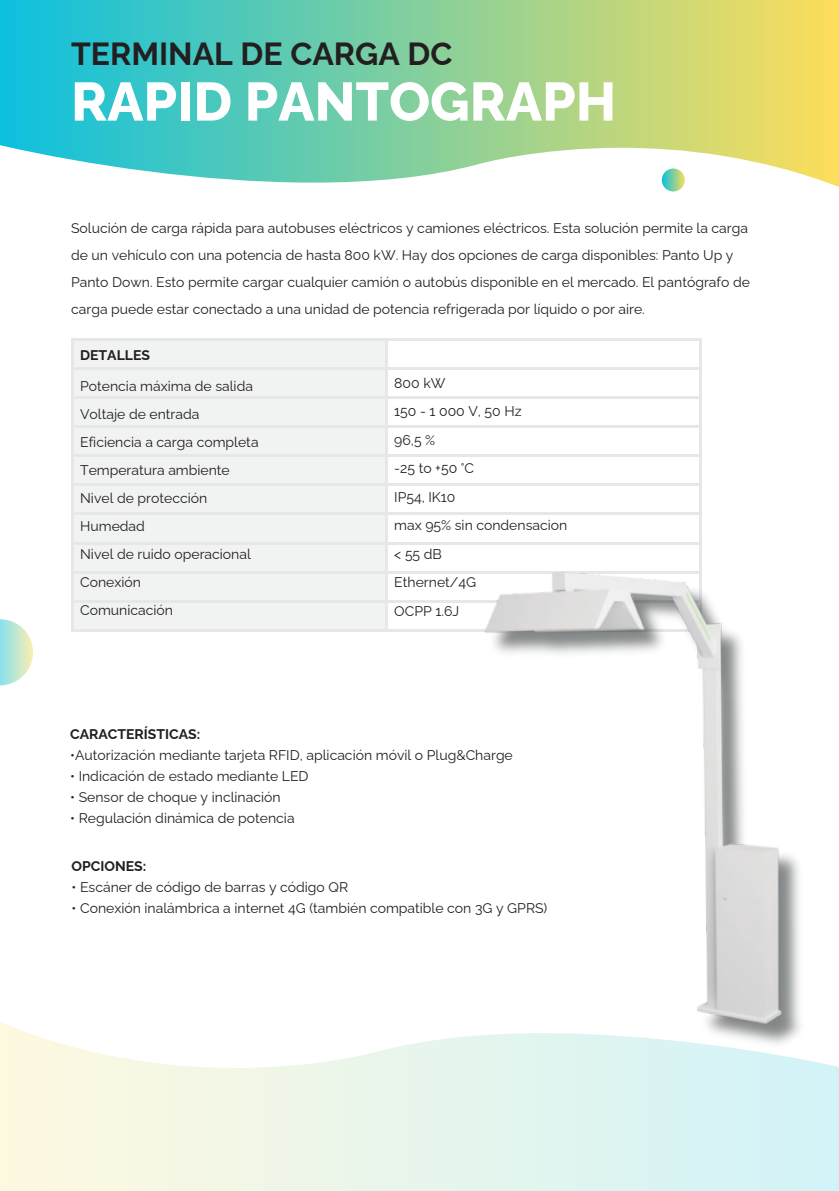
<style>
.page{position:relative;width:839px;height:1191px;background:#fff}
.page>*{position:absolute;margin:0;border:0;box-sizing:border-box;transform-origin:0 0}
.t1{font:800 54px "Raleway";color:#fff}
.t2{font:700 32px "Raleway";color:#231f20}
.t3{font:14px/27px "Raleway";color:#231f20}
.t4{font:700 14px "Raleway";color:#231f20}
</style>
<div class="page">
<svg style="left:0;top:0;width:838px;height:143px;background:#84ce9c"></svg>
<svg style="left:0;top:143px;width:838px;height:44px"></svg>
<svg style="left:0;top:619px;width:33px;height:66px"></svg>
<svg style="left:661px;top:169px;width:23px;height:23px"></svg>
<div style="left:73px;top:340px;width:312px;height:290px;background:#f1f2f2"></div>
<hr style="left:71px;top:338px;width:315px;height:2px;background:#e6e7e8">
<hr style="left:71px;top:340px;width:2px;height:27px;background:#e6e7e8">
<hr style="left:386px;top:338px;width:315px;height:2px;background:#e6e7e8">
<hr style="left:385px;top:340px;width:2px;height:27px;background:#e6e7e8">
<hr style="left:699px;top:340px;width:2px;height:27px;background:#e6e7e8">
<hr style="left:71px;top:367px;width:315px;height:2px;background:#e6e7e8">
<hr style="left:71px;top:369px;width:2px;height:27px;background:#e6e7e8">
<hr style="left:386px;top:367px;width:315px;height:2px;background:#e6e7e8">
<hr style="left:385px;top:369px;width:2px;height:27px;background:#e6e7e8">
<hr style="left:699px;top:369px;width:2px;height:27px;background:#e6e7e8">
<hr style="left:71px;top:396px;width:315px;height:2px;background:#e6e7e8">
<hr style="left:71px;top:398px;width:2px;height:27px;background:#e6e7e8">
<hr style="left:386px;top:396px;width:315px;height:2px;background:#e6e7e8">
<hr style="left:385px;top:398px;width:2px;height:27px;background:#e6e7e8">
<hr style="left:699px;top:398px;width:2px;height:27px;background:#e6e7e8">
<hr style="left:71px;top:425px;width:315px;height:2px;background:#e6e7e8">
<hr style="left:71px;top:427px;width:2px;height:28px;background:#e6e7e8">
<hr style="left:386px;top:425px;width:315px;height:2px;background:#e6e7e8">
<hr style="left:385px;top:427px;width:2px;height:28px;background:#e6e7e8">
<hr style="left:699px;top:427px;width:2px;height:28px;background:#e6e7e8">
<hr style="left:71px;top:455px;width:315px;height:2px;background:#e6e7e8">
<hr style="left:71px;top:457px;width:2px;height:27px;background:#e6e7e8">
<hr style="left:386px;top:455px;width:315px;height:2px;background:#e6e7e8">
<hr style="left:385px;top:457px;width:2px;height:27px;background:#e6e7e8">
<hr style="left:699px;top:457px;width:2px;height:27px;background:#e6e7e8">
<hr style="left:71px;top:484px;width:315px;height:2px;background:#e6e7e8">
<hr style="left:71px;top:486px;width:2px;height:27px;background:#e6e7e8">
<hr style="left:386px;top:484px;width:315px;height:2px;background:#e6e7e8">
<hr style="left:385px;top:486px;width:2px;height:27px;background:#e6e7e8">
<hr style="left:699px;top:486px;width:2px;height:27px;background:#e6e7e8">
<hr style="left:71px;top:513px;width:315px;height:2px;background:#e6e7e8">
<hr style="left:71px;top:515px;width:2px;height:27px;background:#e6e7e8">
<hr style="left:386px;top:513px;width:315px;height:2px;background:#e6e7e8">
<hr style="left:385px;top:515px;width:2px;height:27px;background:#e6e7e8">
<hr style="left:699px;top:515px;width:2px;height:27px;background:#e6e7e8">
<hr style="left:71px;top:542px;width:315px;height:2px;background:#e6e7e8">
<hr style="left:71px;top:544px;width:2px;height:27px;background:#e6e7e8">
<hr style="left:386px;top:542px;width:315px;height:2px;background:#e6e7e8">
<hr style="left:385px;top:544px;width:2px;height:27px;background:#e6e7e8">
<hr style="left:699px;top:544px;width:2px;height:27px;background:#e6e7e8">
<hr style="left:71px;top:571px;width:315px;height:2px;background:#e6e7e8">
<hr style="left:71px;top:573px;width:2px;height:27px;background:#e6e7e8">
<hr style="left:386px;top:571px;width:315px;height:2px;background:#e6e7e8">
<hr style="left:385px;top:573px;width:2px;height:27px;background:#e6e7e8">
<hr style="left:71px;top:600px;width:315px;height:2px;background:#e6e7e8">
<hr style="left:71px;top:602px;width:2px;height:28px;background:#e6e7e8">
<hr style="left:386px;top:600px;width:315px;height:2px;background:#e6e7e8">
<hr style="left:385px;top:602px;width:2px;height:28px;background:#e6e7e8">
<hr style="left:71px;top:630px;width:315px;height:2px;background:#e6e7e8">
<hr style="left:386px;top:630px;width:315px;height:2px;background:#e6e7e8">
<img style="left:474px;top:547px;width:326px;height:475px">
<svg style="left:0;top:1071px;width:838px;height:120px;background:#e7f5eb"></svg>
<svg style="left:0;top:1022px;width:838px;height:49px"></svg>
<p class="t2" style="left:71px;top:35px;width:383px">TERMINAL DE CARGA DC</p>
<p class="t1" style="left:71px;top:70px;width:546px">RAPID PANTOGRAPH</p>
<p class="t3" style="left:71px;top:214px;width:680px">Solución de carga rápida para autobuses eléctricos y camiones eléctricos. Esta solución permite la carga de un vehículo con una potencia de hasta 800 kW. Hay dos opciones de carga disponibles: Panto Up y Panto Down. Esto permite cargar cualquier camión o autobús disponible en el mercado. El pantógrafo de carga puede estar conectado a una unidad de potencia refrigerada por líquido o por aire.</p>
<p class="t4" style="left:80px;top:347px;width:71px">DETALLES</p>
<p class="t3" style="left:80px;top:373px;width:174px">Potencia máxima de salida</p>
<p class="t3" style="left:80px;top:401px;width:121px">Voltaje de entrada</p>
<p class="t3" style="left:80px;top:429px;width:180px">Eficiencia a carga completa</p>
<p class="t3" style="left:80px;top:457px;width:151px">Temperatura ambiente</p>
<p class="t3" style="left:80px;top:485px;width:129px">Nivel de protección</p>
<p class="t3" style="left:80px;top:513px;width:66px">Humedad</p>
<p class="t3" style="left:80px;top:541px;width:172px">Nivel de ruido operacional</p>
<p class="t3" style="left:80px;top:569px;width:62px">Conexión</p>
<p class="t3" style="left:80px;top:597px;width:94px">Comunicación</p>
<p class="t3" style="left:394px;top:369px;width:53px">800 kW</p>
<p class="t3" style="left:394px;top:398px;width:129px">150 - 1 000 V, 50 Hz</p>
<p class="t3" style="left:394px;top:426px;width:42px">96,5 %</p>
<p class="t3" style="left:394px;top:455px;width:81px">-25 to +50 °C</p>
<p class="t3" style="left:394px;top:483px;width:63px">IP54, IK10</p>
<p class="t3" style="left:394px;top:512px;width:174px">max 95% sin condensacion</p>
<p class="t3" style="left:394px;top:540px;width:49px">&lt; 55 dB</p>
<p class="t3" style="left:394px;top:569px;width:83px">Ethernet/4G</p>
<p class="t3" style="left:394px;top:597px;width:66px">OCPP 1.6J</p>
<p class="t4" style="left:70px;top:726px;width:132px">CARACTERÍSTICAS:</p>
<p class="t3" style="left:70px;top:742px;width:444px">•Autorización mediante tarjeta RFID, aplicación móvil o Plug&amp;Charge</p>
<p class="t3" style="left:70px;top:763px;width:240px">• Indicación de estado mediante LED</p>
<p class="t3" style="left:70px;top:784px;width:212px">• Sensor de choque y inclinación</p>
<p class="t3" style="left:70px;top:805px;width:226px">• Regulación dinámica de potencia</p>
<p class="t4" style="left:72px;top:858px;width:76px">OPCIONES:</p>
<p class="t3" style="left:72px;top:874px;width:278px">• Escáner de código de barras y código QR</p>
<p class="t3" style="left:72px;top:895px;width:477px">• Conexión inalámbrica a internet 4G (también compatible con 3G y GPRS)</p>
</div>
